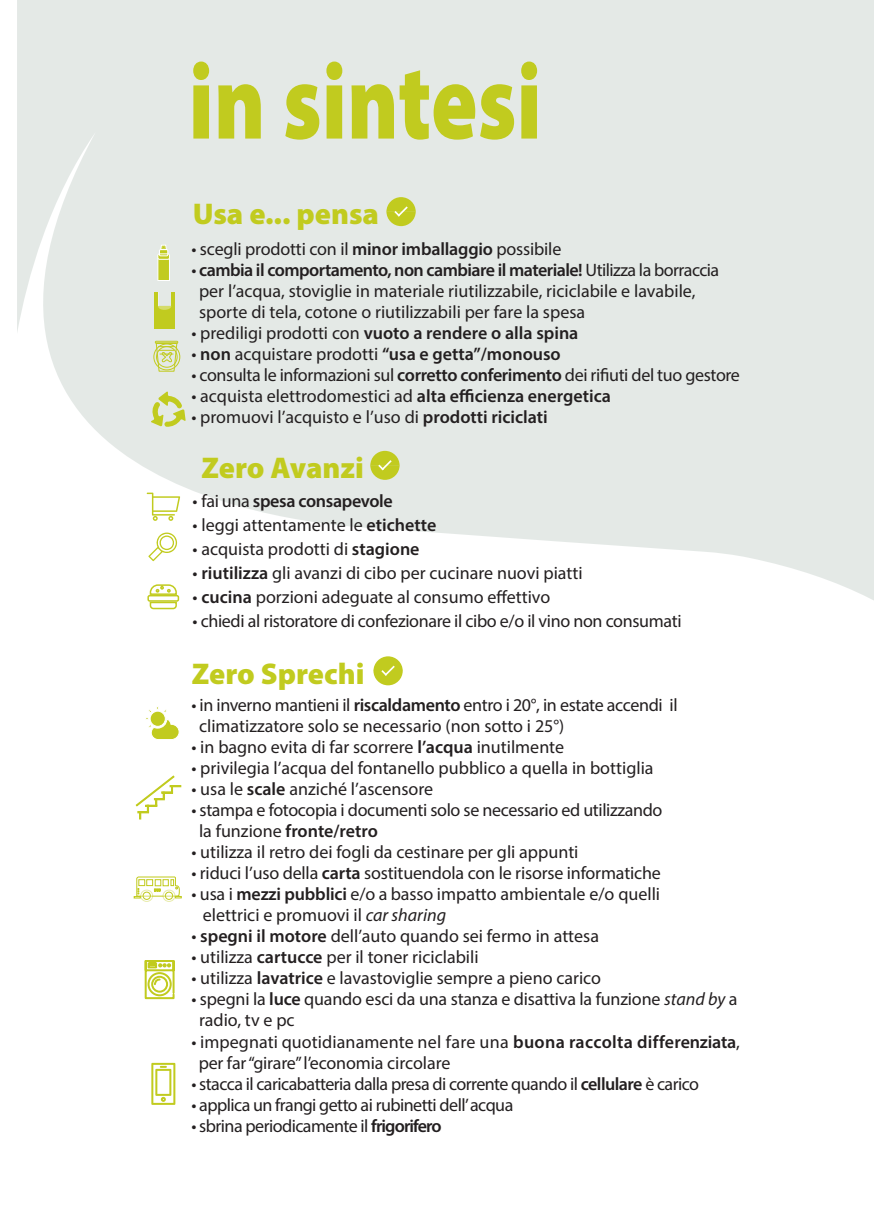
<style>
.page{position:relative;width:874px;height:1225px;background:#fff}
.page>*{position:absolute;margin:0;border:0;box-sizing:border-box;transform-origin:0 0}
.t1{font:900 108px "Myriad Pro";color:#c1cb1f;scale:.8 1}
.t2{font:900 30px "Myriad Pro";color:#c1cb1f}
.t3{font:18px/21px "Myriad Pro";letter-spacing:-.005em;color:#231f20}
.t4{font:18px "Myriad Pro";letter-spacing:-.03em;color:#231f20}
.t5{font:600 18px "Myriad Pro";color:#231f20}
.t6{font:600 18px "Myriad Pro";letter-spacing:-.02em;color:#231f20}
.t7{font:700 3.4px "Myriad Pro";color:#c1cb1f}
.s1{font-weight:600}
.s2{font-weight:400}
.s3{font-style:italic}
</style>
<div class="page">
<svg style="left:17px;top:0;width:856px;height:600px;fill:#e4e9e6"></svg>
<svg style="left:386px;top:197px;width:29px;height:29px"></svg>
<svg style="left:147px;top:492px;width:33px;height:29px"></svg>
<svg style="left:148px;top:531px;width:29px;height:30px"></svg>
<svg style="left:149px;top:602px;width:28px;height:8px"></svg>
<div style="left:147px;top:595px;width:32px;height:7px;border:2px solid #c1cb1f;border-radius:2px"></div>
<svg style="left:149px;top:583px;width:28px;height:12px"></svg>
<div style="left:157px;top:255px;width:13px;height:26px;background:#c1cb1f;border:1px solid #fff"></div>
<div style="left:157px;top:253px;width:13px;height:7px;border:1px solid #fff;border-radius:2px"></div>
<div style="left:159px;top:249px;width:9px;height:7px;border:1px solid #fff"></div>
<svg style="left:159px;top:245px;width:9px;height:9px"></svg>
<svg style="left:153px;top:341px;width:28px;height:31px"></svg>
<svg style="left:151px;top:1062px;width:24px;height:42px"></svg>
<svg style="left:144px;top:960px;width:31px;height:40px"></svg>
<svg style="left:146px;top:707px;width:33px;height:33px"></svg>
<svg style="left:135px;top:775px;width:46px;height:44px"></svg>
<div style="left:140px;top:889px;width:13px;height:13px;border:1px solid #c1cb1f;border-radius:50%"></div>
<div style="left:162px;top:889px;width:13px;height:13px;border:1px solid #c1cb1f;border-radius:50%"></div>
<svg style="left:133px;top:876px;width:49px;height:24px"></svg>
<svg style="left:151px;top:391px;width:35px;height:36px"></svg>
<div style="left:154px;top:311px;width:20px;height:17px;background:#c1cb1f"></div>
<hr style="left:154px;top:292px;width:4px;height:21px;background:#c1cb1f">
<hr style="left:171px;top:292px;width:3px;height:20px;background:#c1cb1f">
<svg style="left:158px;top:306px;width:14px;height:5px"></svg>
<svg style="left:370px;top:451px;width:29px;height:29px"></svg>
<svg style="left:373px;top:656px;width:29px;height:29px"></svg>
<p class="t7" style="left:154px;top:888px;width:8px">BUS</p>
<h1 class="t1" style="left:188px;top:30px;width:443px">in sintesi</h1>
<h2 class="t2" style="left:193px;top:194px;width:187px">Usa e... pensa</h2>
<p class="t3" style="left:191px;top:238px;width:371px">• scegli prodotti con il <span class="s1">minor imballaggio</span> possibile</p>
<p class="t3" style="left:199px;top:259px;width:521px;text-indent:-8px">• <span class="s1">cambia il comportamento, non cambiare il materiale!</span> Utilizza la borraccia per l’acqua, stoviglie in materiale riutilizzabile, riciclabile e lavabile, sporte di tela, cotone o riutilizzabili per fare la spesa</p>
<p class="t5" style="left:191px;top:322px;width:388px"><span class="s2">• prediligi prodotti con</span> vuoto a rendere o alla spina</p>
<p class="t5" style="left:191px;top:343px;width:370px"><span class="s2">•</span> non <span class="s2">acquistare prodotti</span> “usa e getta”/monouso</p>
<p class="t3" style="left:191px;top:364px;width:549px">• consulta le informazioni sul <span class="s1">corretto conferimento</span> dei rifiuti del tuo gestore</p>
<p class="t3" style="left:191px;top:385px;width:421px">• acquista elettrodomestici ad <span class="s1">alta efficienza energetica</span></p>
<p class="t3" style="left:191px;top:406px;width:358px">• promuovi l’acquisto e l’uso di <span class="s1">prodotti riciclati</span></p>
<h2 class="t2" style="left:201px;top:447px;width:164px">Zero Avanzi</h2>
<p class="t6" style="left:192px;top:489px;width:202px"><span class="s2">• fai una</span> spesa consapevole</p>
<p class="t3" style="left:192px;top:514px;width:245px">• leggi attentamente le <span class="s1">etichette</span></p>
<p class="t3" style="left:192px;top:538px;width:228px">• acquista prodotti di <span class="s1">stagione</span></p>
<p class="t3" style="left:192px;top:562px;width:391px">• <span class="s1">riutilizza</span> gli avanzi di cibo per cucinare nuovi piatti</p>
<p class="t3" style="left:192px;top:586px;width:359px">• <span class="s1">cucina</span> porzioni adeguate al consumo effettivo</p>
<p class="t3" style="left:192px;top:610px;width:490px">• chiedi al ristoratore di confezionare il cibo e/o il vino non consumati</p>
<h2 class="t2" style="left:192px;top:654px;width:174px">Zero Sprechi</h2>
<p class="t3" style="left:199px;top:694px;width:480px;text-indent:-8px">• in inverno mantieni il <span class="s1">riscaldamento</span> entro i 20°, in estate accendi il climatizzatore solo se necessario (non sotto i 25°)</p>
<p class="t3" style="left:191px;top:736px;width:374px">• in bagno evita di far scorrere <span class="s1">l’acqua</span> inutilmente</p>
<p class="t3" style="left:191px;top:757px;width:463px">• privilegia l’acqua del fontanello pubblico a quella in bottiglia</p>
<p class="t3" style="left:191px;top:778px;width:243px">• usa le <span class="s1">scale</span> anziché l’ascensore</p>
<p class="t3" style="left:199px;top:799px;width:464px;text-indent:-8px">• stampa e fotocopia i documenti solo se necessario ed utilizzando la funzione <span class="s1">fronte/retro</span></p>
<p class="t3" style="left:191px;top:841px;width:388px">• utilizza il retro dei fogli da cestinare per gli appunti</p>
<p class="t3" style="left:191px;top:862px;width:471px">• riduci l’uso della <span class="s1">carta</span> sostituendola con le risorse informatiche</p>
<p class="t3" style="left:203px;top:883px;width:458px;text-indent:-11px">• usa i <span class="s1">mezzi pubblici</span> e/o a basso impatto ambientale e/o quelli elettrici e promuovi il <span class="s3">car sharing</span></p>
<p class="t3" style="left:191px;top:925px;width:409px">• <span class="s1">spegni il motore</span> dell’auto quando sei fermo in attesa</p>
<p class="t3" style="left:191px;top:946px;width:288px">• utilizza <span class="s1">cartucce</span> per il toner riciclabili</p>
<p class="t3" style="left:191px;top:967px;width:411px">• utilizza <span class="s1">lavatrice</span> e lavastoviglie sempre a pieno carico</p>
<p class="t3" style="left:199px;top:988px;width:539px;text-indent:-8px">• spegni la <span class="s1">luce</span> quando esci da una stanza e disattiva la funzione <span class="s3">stand by</span> a radio, tv e pc</p>
<p class="t3" style="left:198px;top:1030px;width:542px;text-indent:-7px">• impegnati quotidianamente nel fare una <span class="s1">buona raccolta differenziata</span>, per far “girare” l’economia circolare</p>
<p class="t4" style="left:191px;top:1072px;width:509px">• stacca il caricabatteria dalla presa di corrente quando il <span class="s1">cellulare</span> è carico</p>
<p class="t4" style="left:191px;top:1093px;width:323px">• applica un frangi getto ai rubinetti dell’ acqua</p>
<p class="t4" style="left:191px;top:1114px;width:252px">• sbrina periodicamente il <span class="s1">frigorifero</span></p>
</div>
